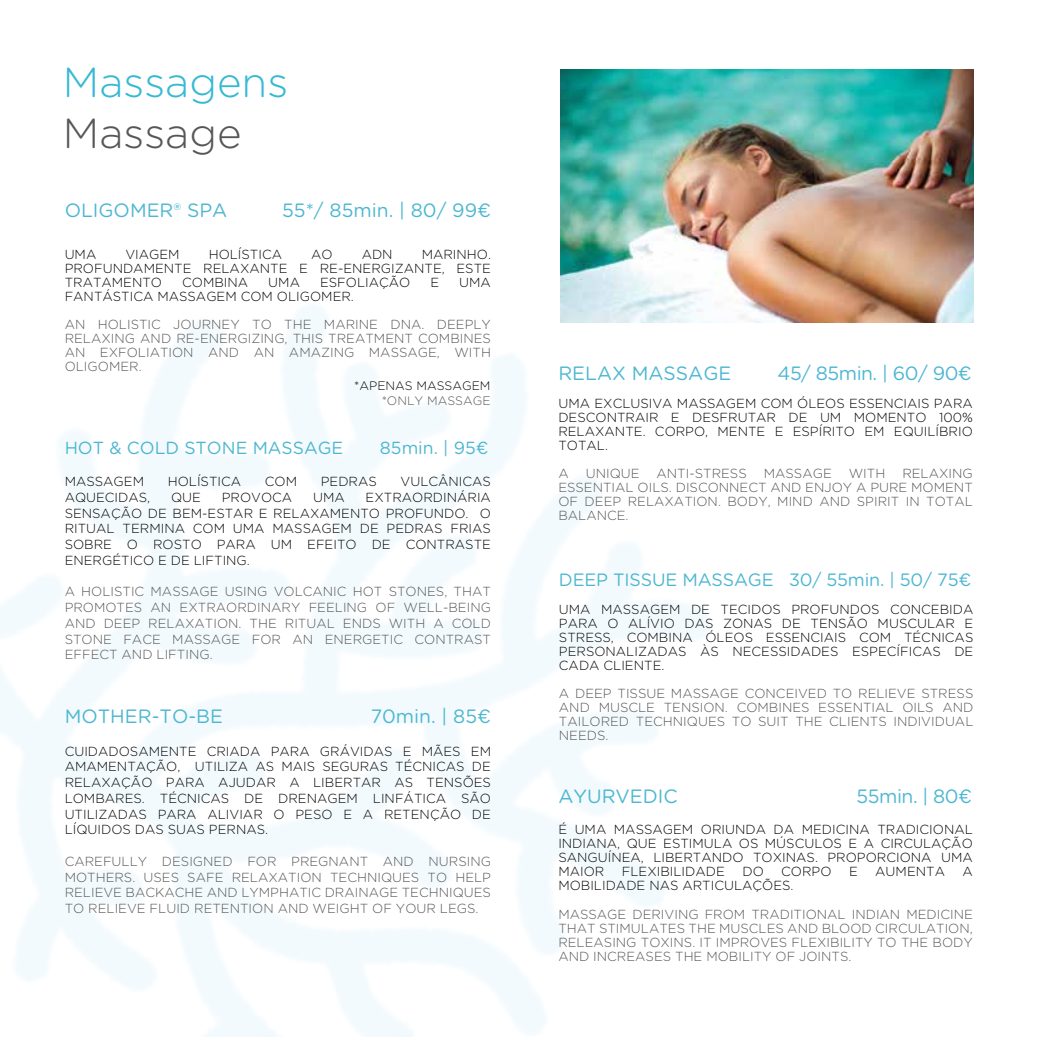
<style>
.page{position:relative;width:1042px;height:1042px;background:#fff}
.page>*{position:absolute;margin:0;border:0;box-sizing:border-box;transform-origin:0 0}
.t1{font:300 42px "Gotham Rounded";color:#36b9d4}
.t2{font:300 42px "Gotham Rounded";color:#575757}
.t3{font:19.25px "Gotham Rounded";color:#4db7d1}
.t4{font:19.25px "Gotham Rounded";letter-spacing:-.025em;color:#4db7d1}
.t5{font:17.85px "Gotham Rounded";letter-spacing:-.01em;color:#4db7d1}
.t6{font:17.5px "Gotham Rounded";color:#4db7d1}
.t7{font:300 13.12px/14px "Gotham Rounded";color:#040404;text-align:justify}
.t8{font:300 13.12px/14px "Gotham Rounded";color:#575757;text-align:justify}
.t9{font:300 12.25px "Gotham Rounded";color:#040404}
.t10{font:300 12.25px "Gotham Rounded";color:#575757}
</style>
<div class="page">
<img style="left:560px;top:70px;width:413px;height:252px">
<h1 class="t1" style="left:63px;top:54px;width:227px">Massagens</h1>
<h1 class="t2" style="left:63px;top:105px;width:180px">Massage</h1>
<h2 class="t3" style="left:65px;top:197px;width:164px">OLIGOMER® SPA</h2>
<h2 class="t3" style="left:282px;top:197px;width:210px">55*/ 85min. | 80/ 99€</h2>
<p class="t7" style="left:65px;top:247px;width:33px">UMA</p>
<p class="t7" style="left:125px;top:247px;width:56px">VIAGEM</p>
<p class="t7" style="left:209px;top:247px;width:75px">HOLÍSTICA</p>
<p class="t7" style="left:311px;top:247px;width:23px">AO</p>
<p class="t7" style="left:362px;top:247px;width:33px">ADN</p>
<p class="t7" style="left:65px;top:247px;width:428px;text-indent:357px">MARINHO.<br>PROFUNDAMENTE RELAXANTE E RE-ENERGIZANTE, ESTE TRATAMENTO</p>
<p class="t7" style="left:182px;top:275px;width:68px">COMBINA</p>
<p class="t7" style="left:268px;top:275px;width:33px">UMA</p>
<p class="t7" style="left:320px;top:275px;width:92px">ESFOLIAÇÃO</p>
<p class="t7" style="left:430px;top:275px;width:10px">E</p>
<p class="t7" style="left:459px;top:275px;width:33px">UMA</p>
<p class="t7" style="left:65px;top:289px;width:291px">FANTÁSTICA MASSAGEM COM OLIGOMER.</p>
<p class="t8" style="left:65px;top:317px;width:428px">AN HOLISTIC JOURNEY TO THE MARINE DNA. DEEPLY RELAXING AND RE-ENERGIZING, THIS TREATMENT COMBINES AN EXFOLIATION AND AN AMAZING MASSAGE, WITH OLIGOMER.</p>
<p class="t9" style="left:354px;top:377px;width:138px">*APENAS MASSAGEM</p>
<p class="t10" style="left:382px;top:392px;width:110px">*ONLY MASSAGE</p>
<h3 class="t6" style="left:65px;top:435px;width:280px">HOT &amp; COLD STONE MASSAGE</h3>
<h3 class="t6" style="left:380px;top:435px;width:110px">85min. | 95€</h3>
<p class="t7" style="left:65px;top:474px;width:81px">MASSAGEM</p>
<p class="t7" style="left:168px;top:474px;width:75px">HOLÍSTICA</p>
<p class="t7" style="left:265px;top:474px;width:34px">COM</p>
<p class="t7" style="left:321px;top:474px;width:58px">PEDRAS</p>
<p class="t7" style="left:400px;top:474px;width:92px">VULCÂNICAS</p>
<p class="t7" style="left:65px;top:490px;width:87px">AQUECIDAS,</p>
<p class="t7" style="left:171px;top:490px;width:31px">QUE</p>
<p class="t7" style="left:222px;top:490px;width:72px">PROVOCA</p>
<p class="t7" style="left:313px;top:490px;width:33px">UMA</p>
<p class="t7" style="left:65px;top:489px;width:428px;line-height:15.8px;text-indent:301px">EXTRAORDINÁRIA SENSAÇÃO DE BEM-ESTAR E RELAXAMENTO PROFUNDO. O RITUAL TERMINA COM UMA MASSAGEM DE PEDRAS FRIAS SOBRE O ROSTO PARA UM EFEITO DE CONTRASTE ENERGÉTICO E DE LIFTING.</p>
<p class="t8" style="left:65px;top:583px;width:428px;line-height:15.8px">A HOLISTIC MASSAGE USING VOLCANIC HOT STONES, THAT PROMOTES AN EXTRAORDINARY FEELING OF WELL-BEING AND DEEP RELAXATION. THE RITUAL ENDS WITH A COLD STONE FACE MASSAGE FOR AN ENERGETIC CONTRAST EFFECT AND LIFTING.</p>
<h2 class="t3" style="left:65px;top:703px;width:160px">MOTHER-TO-BE</h2>
<h2 class="t3" style="left:371px;top:703px;width:122px">70min. | 85€</h2>
<p class="t7" style="left:65px;top:742px;width:428px;line-height:15.8px">CUIDADOSAMENTE CRIADA PARA GRÁVIDAS E MÃES EM AMAMENTAÇÃO, UTILIZA AS MAIS SEGURAS TÉCNICAS DE RELAXAÇÃO PARA AJUDAR A LIBERTAR AS TENSÕES LOMBARES. TÉCNICAS DE DRENAGEM LINFÁTICA SÃO UTILIZADAS PARA ALIVIAR O PESO E A RETENÇÃO DE LÍQUIDOS DAS SUAS PERNAS.</p>
<p class="t8" style="left:65px;top:852px;width:428px;line-height:15.8px">CAREFULLY DESIGNED FOR PREGNANT AND NURSING MOTHERS. USES SAFE RELAXATION TECHNIQUES TO HELP RELIEVE BACKACHE AND LYMPHATIC DRAINAGE TECHNIQUES TO RELIEVE FLUID RETENTION AND WEIGHT OF YOUR LEGS.</p>
<h2 class="t3" style="left:558px;top:360px;width:174px">RELAX MASSAGE</h2>
<h2 class="t4" style="left:777px;top:360px;width:196px">45/ 85min. | 60/ 90€</h2>
<p class="t7" style="left:558px;top:395px;width:416px">UMA EXCLUSIVA MASSAGEM COM ÓLEOS ESSENCIAIS PARA DESCONTRAIR E DESFRUTAR DE UM MOMENTO 100% RELAXANTE. CORPO, MENTE E ESPÍRITO EM EQUILÍBRIO TOTAL.</p>
<p class="t8" style="left:558px;top:465px;width:12px">A</p>
<p class="t8" style="left:586px;top:465px;width:55px">UNIQUE</p>
<p class="t8" style="left:656px;top:465px;width:92px">ANTI-STRESS</p>
<p class="t8" style="left:764px;top:465px;width:70px">MASSAGE</p>
<p class="t8" style="left:849px;top:465px;width:38px">WITH</p>
<p class="t8" style="left:558px;top:465px;width:416px;text-indent:344px">RELAXING ESSENTIAL OILS. DISCONNECT AND ENJOY A PURE MOMENT OF DEEP RELAXATION. BODY, MIND AND SPIRIT IN TOTAL BALANCE.</p>
<h3 class="t5" style="left:559px;top:568px;width:414px">DEEP TISSUE MASSAGE 30/ 55min. | 50/ 75€</h3>
<p class="t7" style="left:559px;top:602px;width:416px">UMA MASSAGEM DE TECIDOS PROFUNDOS CONCEBIDA PARA O ALÍVIO DAS ZONAS DE TENSÃO MUSCULAR E STRESS, COMBINA ÓLEOS ESSENCIAIS COM TÉCNICAS PERSONALIZADAS ÀS NECESSIDADES ESPECÍFICAS DE CADA CLIENTE.</p>
<p class="t8" style="left:559px;top:686px;width:416px">A DEEP TISSUE MASSAGE CONCEIVED TO RELIEVE STRESS AND MUSCLE TENSION. COMBINES ESSENTIAL OILS AND TAILORED TECHNIQUES TO SUIT THE CLIENTS INDIVIDUAL NEEDS.</p>
<h2 class="t3" style="left:558px;top:783px;width:121px">AYURVEDIC</h2>
<h2 class="t3" style="left:856px;top:783px;width:117px">55min. | 80€</h2>
<p class="t7" style="left:558px;top:821px;width:416px">É UMA MASSAGEM ORIUNDA DA MEDICINA TRADICIONAL INDIANA, QUE ESTIMULA OS MÚSCULOS E A CIRCULAÇÃO SANGUÍNEA, LIBERTANDO TOXINAS. PROPORCIONA UMA MAIOR</p>
<p class="t7" style="left:622px;top:863px;width:105px">FLEXIBILIDADE</p>
<p class="t7" style="left:742px;top:863px;width:23px">DO</p>
<p class="t7" style="left:781px;top:863px;width:52px">CORPO</p>
<p class="t7" style="left:849px;top:863px;width:10px">E</p>
<p class="t7" style="left:875px;top:863px;width:71px">AUMENTA</p>
<p class="t7" style="left:962px;top:863px;width:12px">A</p>
<p class="t7" style="left:558px;top:877px;width:237px">MOBILIDADE NAS ARTICULAÇÕES.</p>
<p class="t8" style="left:558px;top:907px;width:416px">MASSAGE DERIVING FROM TRADITIONAL INDIAN MEDICINE THAT STIMULATES THE MUSCLES AND BLOOD CIRCULATION, RELEASING TOXINS. IT IMPROVES FLEXIBILITY TO THE BODY AND INCREASES THE MOBILITY OF JOINTS.</p>
</div>
